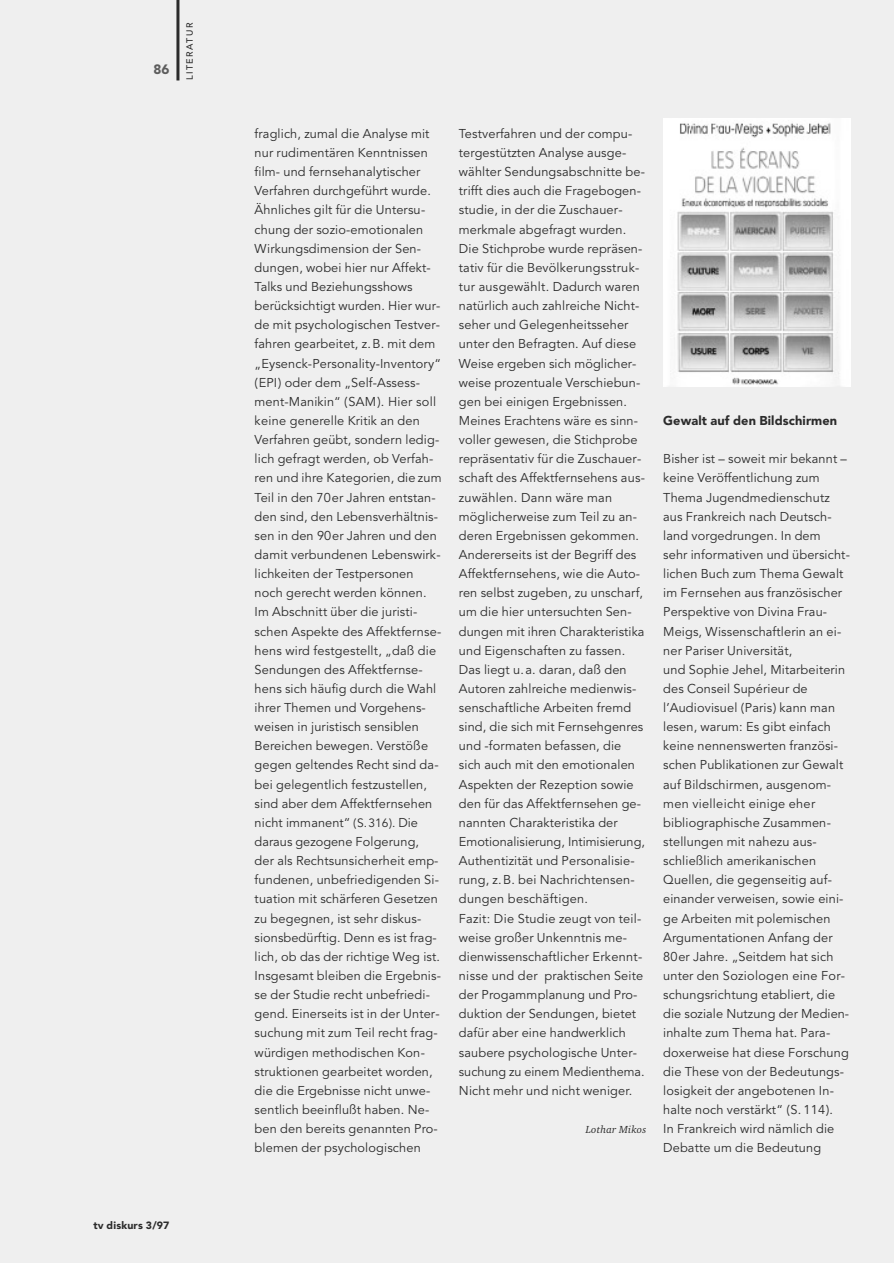
<style>
.page{position:relative;width:894px;height:1263px;background:#fff}
.page>*{position:absolute;margin:0;border:0;box-sizing:border-box;transform-origin:0 0}
.t1{font:900 13.5px "Avenir";color:#5d5d5d}
.t2{font:12.75px/19.2px "Avenir";letter-spacing:.01em;color:#2b2b2b}
.t3{font:900 12.75px "Avenir";letter-spacing:.01em;color:#2b2b2b}
.t4{font:900 10.5px "Avenir";letter-spacing:.015em;color:#2b2b2b}
.t5{font:italic 10.5px "Charter BT";letter-spacing:.015em;color:#2b2b2b}
.t6{font:500 9px "Avenir";letter-spacing:.165em;color:#2b2b2b}
.s1{font-size:12px}
</style>
<div class="page">
<div style="left:0;top:0;width:893px;height:1263px;background:#efefef"></div>
<p class="t1" style="left:153px;top:63px;width:17px">86</p>
<p class="t6" style="left:186px;top:80px;width:59px;rotate:-90deg">LITERATUR</p>
<p class="t4" style="left:93px;top:1221px;width:78px">tv diskurs 3/97</p>
<p class="t2" style="left:254px;top:125px;width:188px">fraglich, zumal die Analyse mit nur rudimentären Kenntnissen film- und fernsehanalytischer<br>Verfahren durchgeführt wurde.<br>Ähnliches gilt für die Untersu&shy;chung der sozio-emotionalen<br>Wirkungsdimension der Sen&shy;dungen, wobei hier nur Affekt-<br>Talks und Beziehungsshows berücksichtigt wurden. Hier wur&shy;de mit psychologischen Testver&shy;fahren gearbeitet, z.B. mit dem „Eysenck-Personality-Inventory“ (EPI) oder dem „Self-Assess&shy;ment-Manikin“ (SAM). Hier soll keine generelle Kritik an den<br>Verfahren geübt, sondern ledig&shy;lich gefragt werden, ob Verfah&shy;ren und ihre Kategorien, die zum<br>Teil in den 70er Jahren entstan&shy;den sind, den Lebensverhältnis&shy;sen in den 90er Jahren und den damit verbundenen Lebenswirk&shy;lichkeiten der Testpersonen noch gerecht werden können.<br>Im Abschnitt über die juristi&shy;schen Aspekte des Affektfernse&shy;hens wird festgestellt, „daß die<br>Sendungen des Affektfernse&shy;hens sich häufig durch die Wahl ihrer Themen und Vorgehens&shy;weisen in juristisch sensiblen<br>Bereichen bewegen. Verstöße gegen geltendes Recht sind da&shy;bei gelegentlich festzustellen, sind aber dem Affektfernsehen nicht immanent“ <span class="s1">(S.316).</span> Die daraus gezogene Folgerung, der als Rechtsunsicherheit emp&shy;fundenen, unbefriedigenden Si&shy;tuation mit schärferen Gesetzen zu begegnen, ist sehr diskus&shy;sionsbedürftig. Denn es ist frag&shy;lich, ob das der richtige Weg ist.<br>Insgesamt bleiben die Ergebnis&shy;se der Studie recht unbefriedi&shy;gend. Einerseits ist in der Unter&shy;suchung mit zum Teil recht frag&shy;würdigen methodischen Kon&shy;struktionen gearbeitet worden, die die Ergebnisse nicht unwe&shy;sentlich beeinflußt haben. Ne&shy;ben den bereits genannten Pro&shy;blemen der psychologischen</p>
<p class="t2" style="left:459px;top:125px;width:187px">Testverfahren und der compu&shy;tergestützten Analyse ausge&shy;wählter Sendungsabschnitte be&shy;trifft dies auch die Fragebogen&shy;studie, in der die Zuschauer&shy;merkmale abgefragt wurden.<br>Die Stichprobe wurde repräsen&shy;tativ für die Bevölkerungsstruk&shy;tur ausgewählt. Dadurch waren natürlich auch zahlreiche Nicht&shy;seher und Gelegenheitsseher unter den Befragten. Auf diese<br>Weise ergeben sich möglicher&shy;weise prozentuale Verschiebun&shy;gen bei einigen Ergebnissen.<br>Meines Erachtens wäre es sinn&shy;voller gewesen, die Stichprobe repräsentativ für die Zuschauer&shy;schaft des Affektfernsehens aus&shy;zuwählen. Dann wäre man möglicherweise zum Teil zu an&shy;deren Ergebnissen gekommen.<br>Andererseits ist der Begriff des<br>Affektfernsehens, wie die Auto&shy;ren selbst zugeben, zu unscharf, um die hier untersuchten Sen&shy;dungen mit ihren Charakteristika und Eigenschaften zu fassen.<br>Das liegt u.a. daran, daß den<br>Autoren zahlreiche medienwis&shy;senschaftliche Arbeiten fremd sind, die sich mit Fernsehgenres und -formaten befassen, die sich auch mit den emotionalen<br>Aspekten der Rezeption sowie den für das Affektfernsehen ge&shy;nannten Charakteristika der<br>Emotionalisierung, Intimisierung,<br>Authentizität und Personalisie&shy;rung, z.B. bei Nachrichtensen&shy;dungen beschäftigen.<br>Fazit: Die Studie zeugt von teil&shy;weise großer Unkenntnis me&shy;dienwissenschaftlicher Erkennt&shy;nisse und der praktischen Seite der Progammplanung und Pro&shy;duktion der Sendungen, bietet dafür aber eine handwerklich saubere psychologische Unter&shy;suchung zu einem Medienthema.<br>Nicht mehr und nicht weniger.</p>
<p class="t5" style="left:585px;top:1125px;width:62px">Lothar Mikos</p>
<p class="t3" style="left:663px;top:415px;width:175px">Gewalt auf den Bildschirmen</p>
<p class="t2" style="left:663px;top:451px;width:188px">Bisher ist – soweit mir bekannt – keine Veröffentlichung zum<br>Thema Jugendmedienschutz aus Frankreich nach Deutsch&shy;land vorgedrungen. In dem<br>sehr informativen und übersicht&shy;lichen Buch zum Thema Gewalt im Fernsehen aus französischer<br>Perspektive von Divina Frau-<br>Meigs, Wissenschaftlerin an ei&shy;ner Pariser Universität,<br>und Sophie Jehel, Mitarbeiterin des Conseil Supérieur de l’Audiovisuel (Paris) kann man lesen, warum: Es gibt einfach keine nennenswerten französi&shy;schen Publikationen zur Gewalt auf Bildschirmen, ausgenom&shy;men vielleicht einige eher bibliographische Zusammen&shy;stellungen mit nahezu aus&shy;schließlich amerikanischen<br>Quellen, die gegenseitig auf&shy;einander verweisen, sowie eini&shy;ge Arbeiten mit polemischen<br>Argumentationen Anfang der<br>80er Jahre. „Seitdem hat sich unter den Soziologen eine For&shy;schungsrichtung etabliert, die die soziale Nutzung der Medien&shy;inhalte zum Thema hat. Para&shy;doxerweise hat diese Forschung die These von der Bedeutungs&shy;losigkeit der angebotenen In&shy;halte noch verstärkt“ (S. 114).<br>In Frankreich wird nämlich die<br>Debatte um die Bedeutung</p>
</div>
